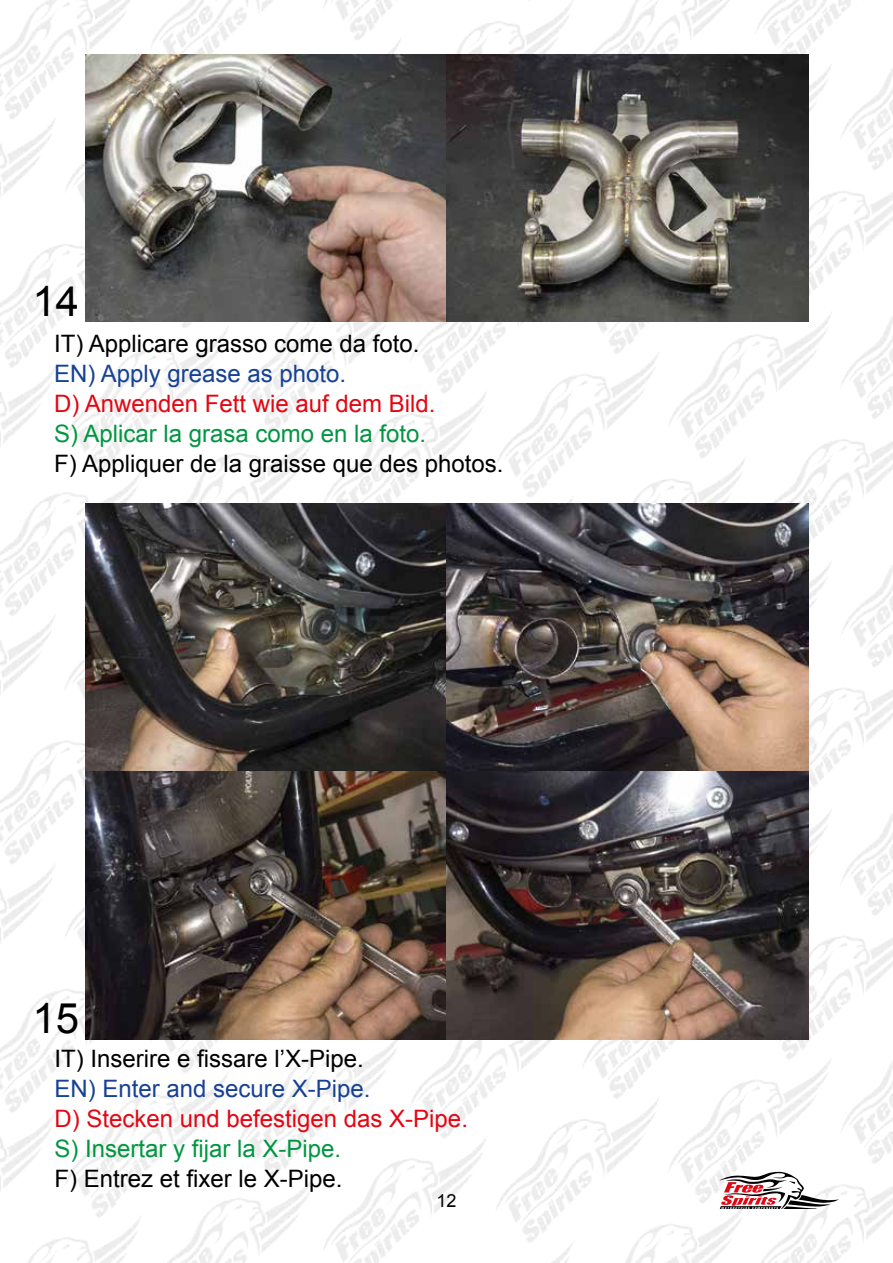
<style>
.page{position:relative;width:893px;height:1263px;background:#fff}
.page>*{position:absolute;margin:0;border:0;box-sizing:border-box;transform-origin:0 0}
.t1{font:42px "Arial";color:#000}
.t2{font:24px "Arial";color:#000}
.t3{font:24px "Arial";color:#e30613}
.t4{font:24px "Arial";color:#009641}
.t5{font:24px "Arial";color:#164194}
.t6{font:18px "Arial";color:#000}
</style>
<div class="page">
<img style="left:0;top:0;width:893px;height:1262px">
<img style="left:85px;top:54px;width:723px;height:268px">
<img style="left:85px;top:503px;width:723px;height:536px">
<h1 class="t1" style="left:32px;top:273px;width:48px">14</h1>
<p class="t2" style="left:54px;top:328px;width:367px">IT) Applicare grasso come da foto.</p>
<p class="t5" style="left:54px;top:358px;width:294px">EN) Apply grease as photo.</p>
<p class="t3" style="left:54px;top:388px;width:383px">D) Anwenden Fett wie auf dem Bild.</p>
<p class="t4" style="left:54px;top:418px;width:374px">S) Aplicar la grasa como en la foto.</p>
<p class="t2" style="left:54px;top:448px;width:451px">F) Appliquer de la graisse que des photos.</p>
<h1 class="t1" style="left:32px;top:990px;width:48px">15</h1>
<p class="t2" style="left:54px;top:1043px;width:311px">IT) Inserire e fissare l’X-Pipe.</p>
<p class="t5" style="left:54px;top:1073px;width:318px">EN) Enter and secure X-Pipe.</p>
<p class="t3" style="left:54px;top:1103px;width:415px">D) Stecken und befestigen das X-Pipe.</p>
<p class="t4" style="left:54px;top:1133px;width:288px">S) Insertar y fijar la X-Pipe.</p>
<p class="t2" style="left:54px;top:1163px;width:290px">F) Entrez et fixer le X-Pipe.</p>
<p class="t6" style="left:436px;top:1189px;width:22px">12</p>
</div>
